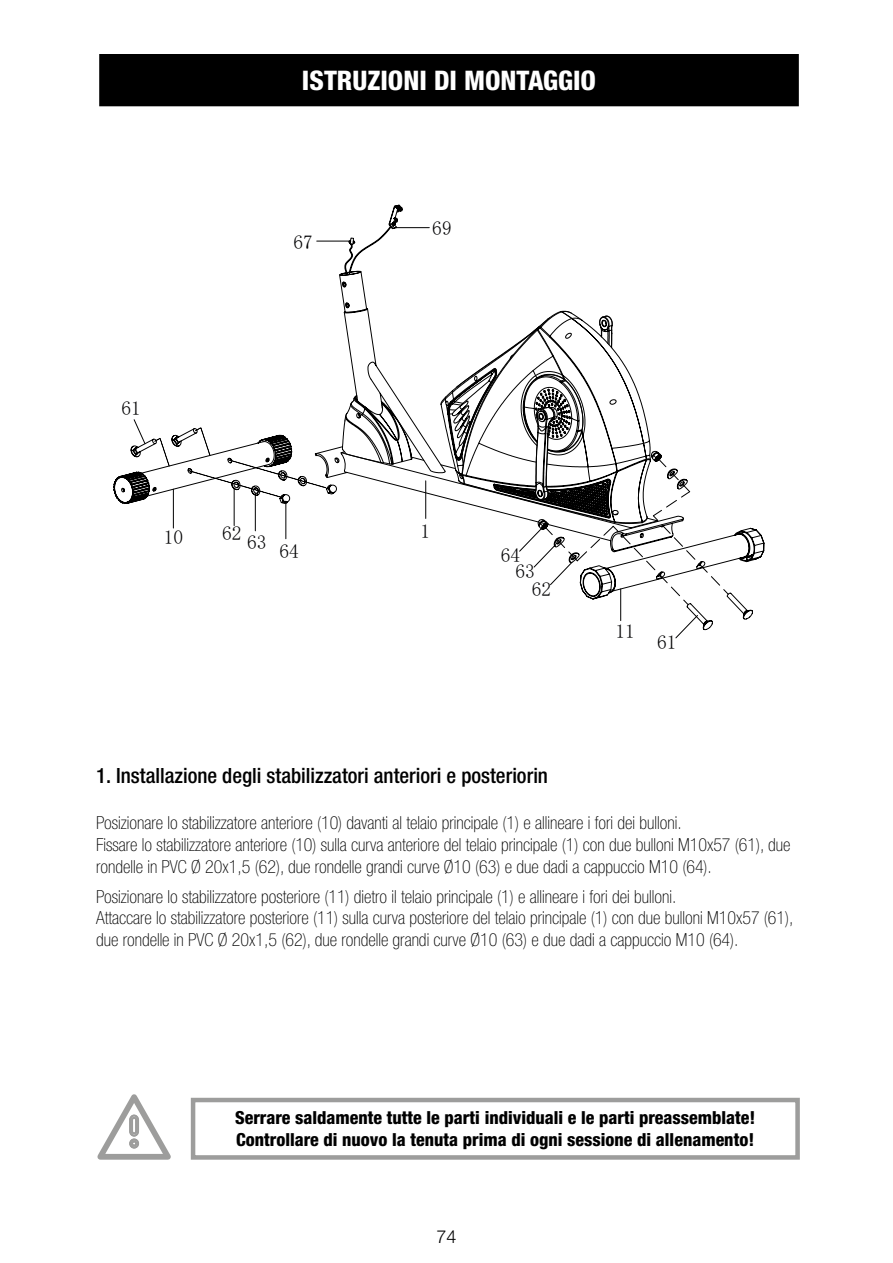
<style>
.page{position:relative;width:893px;height:1263px;background:#fff}
.page>*{position:absolute;margin:0;border:0;box-sizing:border-box;transform-origin:0 0}
.t1{font:800 condensed 27px "Helvetica Neue LT Std";color:#fff}
.t2{font:500 condensed 21px "Helvetica Neue LT Std";color:#000}
.t3{font:19.35px/15.9px "Sim Sun";color:#020203}
.t4{font:100 condensed 18px/21.6px "Helvetica Neue LT Std";color:#000}
.t5{font:800 condensed 18px/21.6px "Helvetica Neue LT Std";color:#000}
.t6{font:300 18px "Helvetica Neue LT Std";color:#000}
</style>
<div class="page">
<div style="left:100px;top:55px;width:698px;height:50px;background:#000"></div>
<div style="left:99px;top:54px;width:700px;height:52px;border:2px solid #000"></div>
<svg style="left:344px;top:205px;width:59px;height:66px"></svg>
<hr style="left:397px;top:227px;width:32px;height:1px;background:#000">
<hr style="left:317px;top:241px;width:32px;height:1px;background:#000">
<svg style="left:113px;top:311px;width:640px;height:327px"></svg>
<div style="left:191px;top:1098px;width:609px;height:62px;border:4px solid #9d9d9c"></div>
<svg style="left:97px;top:1094px;width:74px;height:66px"></svg>
<h1 class="t1" style="left:302px;top:64px;width:296px">ISTRUZIONI DI MONTAGGIO</h1>
<p class="t3" style="left:293px;top:234px;width:21px">67</p>
<p class="t3" style="left:121px;top:400px;width:21px">61</p>
<p class="t3" style="left:164px;top:529px;width:21px">10</p>
<p class="t3" style="left:222px;top:525px;width:21px">62</p>
<p class="t3" style="left:247px;top:539px;width:53px">63 64</p>
<p class="t3" style="left:432px;top:220px;width:21px">69</p>
<p class="t3" style="left:420px;top:523px;width:11px">1</p>
<p class="t3" style="left:515px;top:547px;width:21px;text-indent:-14px">64<br>63</p>
<p class="t3" style="left:532px;top:581px;width:21px">62</p>
<p class="t3" style="left:615px;top:623px;width:21px">11</p>
<p class="t3" style="left:657px;top:634px;width:21px">61</p>
<p class="t2" style="left:96px;top:763px;width:454px">1. Installazione degli stabilizzatori anteriori e posteriorin</p>
<p class="t4" style="left:96px;top:812px;width:696px">Posizionare lo stabilizzatore anteriore (10) davanti al telaio principale (1) e allineare i fori dei bulloni.<br>Fissare lo stabilizzatore anteriore (10) sulla curva anteriore del telaio principale (1) con due bulloni M10x57 (61), due rondelle in PVC Ø 20x1,5 (62), due rondelle grandi curve Ø10 (63) e due dadi a cappuccio M10 (64).</p>
<p class="t4" style="left:96px;top:885px;width:699px">Posizionare lo stabilizzatore posteriore (11) dietro il telaio principale (1) e allineare i fori dei bulloni.<br>Attaccare lo stabilizzatore posteriore (11) sulla curva posteriore del telaio principale (1) con due bulloni M10x57 (61), due rondelle in PVC Ø 20x1,5 (62), due rondelle grandi curve Ø10 (63) e due dadi a cappuccio M10 (64).</p>
<p class="t5" style="left:235px;top:1107px;width:522px">Serrare saldamente tutte le parti individuali e le parti preassemblate!<br>Controllare di nuovo la tenuta prima di ogni sessione di allenamento!</p>
<p class="t6" style="left:436px;top:1225px;width:22px">74</p>
</div>
